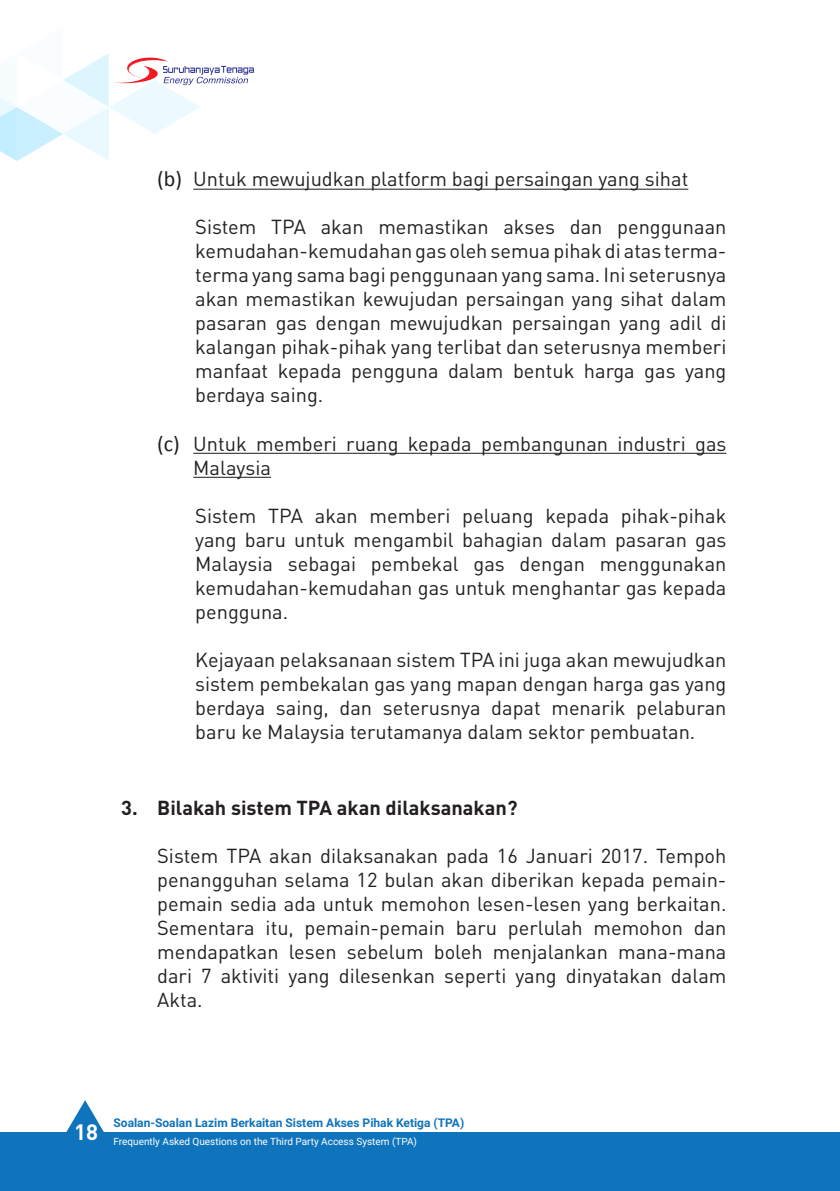
<style>
.page{position:relative;width:840px;height:1191px;background:#fff}
.page>*{position:absolute;margin:0;border:0;box-sizing:border-box;transform-origin:0 0}
.t1{font:20px/24px "DIN";color:#231f20;text-align:justify}
.t2{font:700 20px "DIN";color:#231f20}
.t3{font:700 12px "Roboto";color:#1074bc}
.t4{font:10px "Roboto";color:#fff}
.s1{font-family:"Calibri";font-size:22px}
</style>
<div class="page">
<svg style="left:66px;top:1100px;width:38px;height:32px"></svg>
<div style="left:0;top:1132px;width:839px;height:59px;background:#1074bc"></div>
<svg style="left:0;top:53px;width:254px;height:108px"></svg>
<hr style="left:193px;top:189px;width:495px;height:1px;background:#231f20">
<hr style="left:193px;top:453px;width:533px;height:1px;background:#231f20">
<hr style="left:193px;top:477px;width:78px;height:1px;background:#231f20">
<p class="t1" style="left:157px;top:167px;width:532px"><span class="s1">(b)</span> Untuk mewujudkan platform bagi persaingan yang sihat</p>
<p class="t1" style="left:195px;top:215px;width:532px">Sistem TPA akan memastikan akses dan penggunaan kemudahan-kemudahan gas oleh semua pihak di atas terma&shy;terma yang sama bagi penggunaan yang sama. Ini seterusnya akan memastikan kewujudan persaingan yang sihat dalam pasaran gas dengan mewujudkan persaingan yang adil di kalangan pihak-pihak yang terlibat dan seterusnya memberi manfaat kepada pengguna dalam bentuk harga gas yang berdaya saing.</p>
<p class="t1" style="left:193px;top:431px;width:534px;text-indent:-36px"><span class="s1">(c)</span> Untuk memberi ruang kepada pembangunan industri gas<br>Malaysia</p>
<p class="t1" style="left:195px;top:503px;width:532px">Sistem TPA akan memberi peluang kepada pihak-pihak yang baru untuk mengambil bahagian dalam pasaran gas Malaysia sebagai pembekal gas dengan menggunakan kemudahan-kemudahan gas untuk menghantar gas kepada pengguna.</p>
<p class="t1" style="left:195px;top:647px;width:532px">Kejayaan pelaksanaan sistem TPA ini juga akan mewujudkan sistem pembekalan gas yang mapan dengan harga gas yang berdaya saing, dan seterusnya dapat menarik pelaburan baru ke Malaysia terutamanya dalam sektor pembuatan.</p>
<p class="t2" style="left:121px;top:794px;width:397px">3. Bilakah sistem TPA akan dilaksanakan?</p>
<p class="t1" style="left:157px;top:843px;width:570px">Sistem TPA akan dilaksanakan pada 16 Januari 2017. Tempoh penangguhan selama 12 bulan akan diberikan kepada pemain&shy;pemain sedia ada untuk memohon lesen-lesen yang berkaitan.<br>Sementara itu, pemain-pemain baru perlulah memohon dan mendapatkan lesen sebelum boleh menjalankan mana-mana dari 7 aktiviti yang dilesenkan seperti yang dinyatakan dalam Akta.</p>
<p class="t3" style="left:113px;top:1114px;width:352px">Soalan-Soalan Lazim Berkaitan Sistem Akses Pihak Ketiga (TPA)</p>
<p class="t4" style="left:74px;top:1134px;width:344px"><sup>18</sup> Frequently Asked Questions on the Third Party Access System (TPA)</p>
</div>
